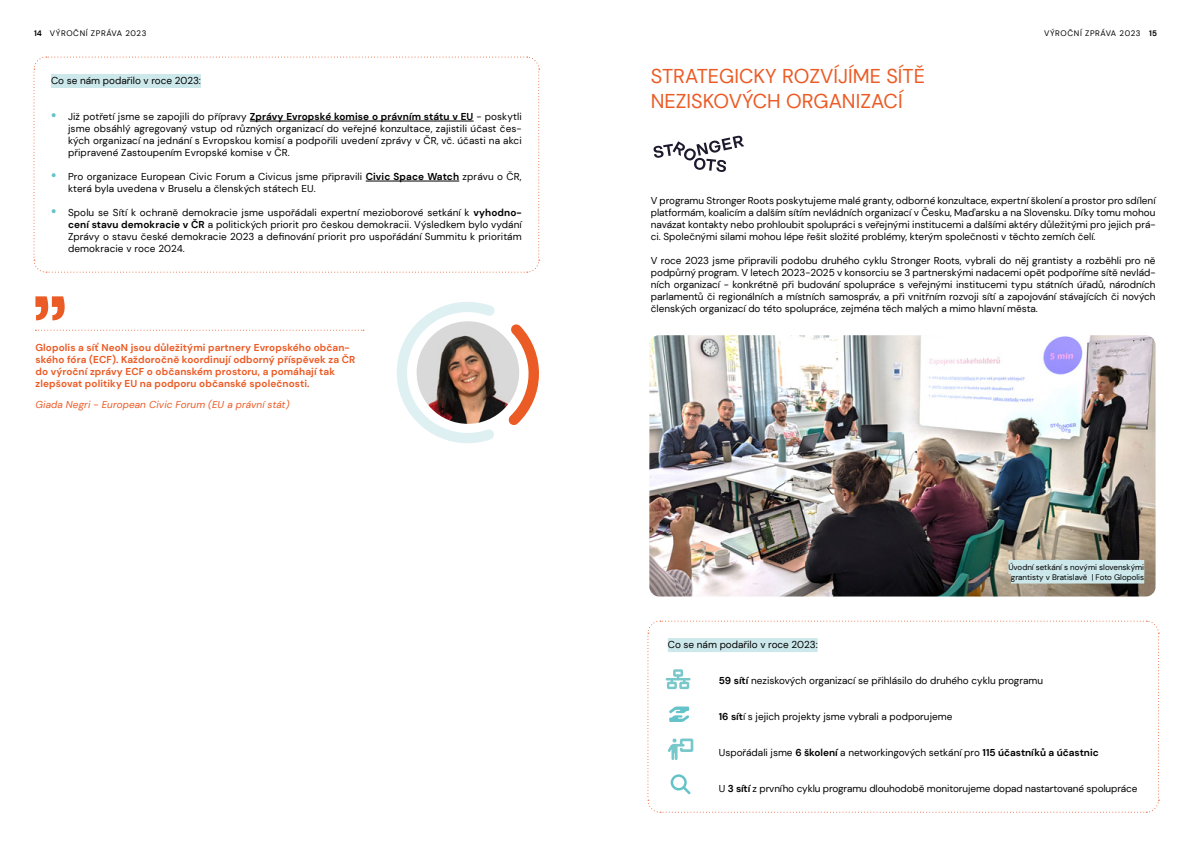
<style>
.page{position:relative;width:1191px;height:842px;background:#fff}
.page>*{position:absolute;margin:0;border:0;box-sizing:border-box;transform-origin:0 0}
.t1{font:20px/25px "DM Sans";color:#eb5b25}
.t2{font:10px/12px "DM Sans";color:#000;text-align:justify}
.t3{font:700 10px/12px "DM Sans";letter-spacing:.01em;color:#eb5b25}
.t4{font:italic 10px "DM Sans";letter-spacing:.01em;color:#eb5b25}
.t5{font:8px/9.6px "DM Sans";color:#000;text-align:center}
.t6{font:8px "DM Sans";letter-spacing:.075em;color:#000}
.s1{font-weight:700}
.s2{font-weight:700;font-size:14px;color:#64c2c9}
</style>
<div class="page">
<svg style="left:653px;top:136px;width:91px;height:36px"></svg>
<svg style="left:647px;top:620px;width:512px;height:193px"></svg>
<img style="left:649px;top:335px;width:506px;height:261px">
<div style="left:1008px;top:560px;width:136px;height:14px;background:#cde8eb"></div>
<div style="left:1011px;top:569px;width:133px;height:14px;background:#cde8eb"></div>
<svg style="left:35px;top:296px;width:30px;height:24px"></svg>
<svg style="left:35px;top:330px;width:329px;height:1px"></svg>
<svg style="left:397px;top:302px;width:142px;height:141px"></svg>
<svg style="left:33px;top:56px;width:507px;height:217px"></svg>
<div style="left:51px;top:74px;width:150px;height:14px;background:#cde8eb"></div>
<hr style="left:250px;top:121px;width:223px;height:1px;background:#000">
<hr style="left:366px;top:181px;width:93px;height:1px;background:#000">
<p class="t6" style="left:34px;top:29px;width:114px"><span class="s1">14</span> VÝROČNÍ ZPRÁVA 2023</p>
<p class="t6" style="left:1044px;top:29px;width:114px">VÝROČNÍ ZPRÁVA 2023 <span class="s1">15</span></p>
<h1 class="t1" style="left:651px;top:63px;width:276px">STRATEGICKY ROZVÍJÍME SÍTĚ<br>NEZISKOVÝCH ORGANIZACÍ</h1>
<p class="t2" style="left:51px;top:74px;width:151px">Co se nám podařilo v roce 2023:</p>
<p class="t2" style="left:68px;top:110px;width:455px;text-indent:-17px"><span class="s2">•</span> Již potřetí jsme se zapojili do přípravy <span class="s1">Zprávy Evropské komise o právním státu v EU</span> - poskytli jsme obsáhlý agregovaný vstup od různých organizací do veřejné konzultace, zajistili účast čes&shy;kých organizací na jednání s Evropskou komisí a podpořili uvedení zprávy v ČR, vč. účasti na akci připravené Zastoupením Evropské komise v ČR.</p>
<p class="t2" style="left:68px;top:170px;width:455px;text-indent:-17px"><span class="s2">•</span> Pro organizace European Civic Forum a Civicus jsme připravili <span class="s1">Civic Space Watch</span> zprávu o ČR, která byla uvedena v Bruselu a členských státech EU.</p>
<p class="t2" style="left:68px;top:206px;width:455px;text-indent:-17px"><span class="s2">•</span> Spolu se Sítí k ochraně demokracie jsme uspořádali expertní mezioborové setkání k <span class="s1">vyhodno&shy;cení stavu demokracie v ČR</span> a politických priorit pro českou demokracii. Výsledkem bylo vydání Zprávy o stavu české demokracie 2023 a definování priorit pro uspořádání Summitu k prioritám demokracie v roce 2024.</p>
<p class="t2" style="left:651px;top:194px;width:506px">V programu Stronger Roots poskytujeme malé granty, odborné konzultace, expertní školení a prostor pro sdílení platformám, koalicím a dalším sítím nevládních organizací v Česku, Maďarsku a na Slovensku. Díky tomu mohou navázat kontakty nebo prohloubit spolupráci s veřejnými institucemi a dalšími aktéry důležitými pro jejich prá&shy;ci. Společnými silami mohou lépe řešit složité problémy, kterým společnosti v těchto zemích čelí.</p>
<p class="t2" style="left:651px;top:254px;width:506px">V roce 2023 jsme připravili podobu druhého cyklu Stronger Roots, vybrali do něj grantisty a rozběhli pro ně podpůrný program. V letech 2023-2025 v konsorciu se 3 partnerskými nadacemi opět podpoříme sítě nevlád&shy;ních organizací - konkrétně při budování spolupráce s veřejnými institucemi typu státních úřadů, národních parlamentů či regionálních a místních samospráv, a při vnitřním rozvoji sítí a zapojování stávajících či nových členských organizací do této spolupráce, zejména těch malých a mimo hlavní města.</p>
<p class="t3" style="left:35px;top:342px;width:321px">Glopolis a síť NeoN jsou důležitými partnery Evropského občan&shy;ského fóra (ECF). Každoročně koordinují odborný příspěvek za ČR do výroční zprávy ECF o občanském prostoru, a pomáhají tak zlepšovat politiky EU na podporu občanské společnosti.</p>
<p class="t4" style="left:35px;top:398px;width:255px">Giada Negri - European Civic Forum (EU a právní stát)</p>
<p class="t5" style="left:1008px;top:562px;width:137px">Úvodní setkání s novými slovenskými grantisty v Bratislavě | Foto Glopolis</p>
<p class="t2" style="left:668px;top:638px;width:151px">Co se nám podařilo v roce 2023:</p>
<p class="t2" style="left:719px;top:674px;width:326px"><span class="s1">59 sítí</span> neziskových organizací se přihlásilo do druhého cyklu programu</p>
<p class="t2" style="left:719px;top:710px;width:235px"><span class="s1">16 sít</span>í s jejich projekty jsme vybrali a podporujeme</p>
<p class="t2" style="left:719px;top:746px;width:381px">Uspořádali jsme <span class="s1">6 školení</span> a networkingových setkání pro <span class="s1">115 účastníků a účastnic</span></p>
<p class="t2" style="left:719px;top:782px;width:420px">U <span class="s1">3 sítí</span> z prvního cyklu programu dlouhodobě monitorujeme dopad nastartované spolupráce</p>
</div>
